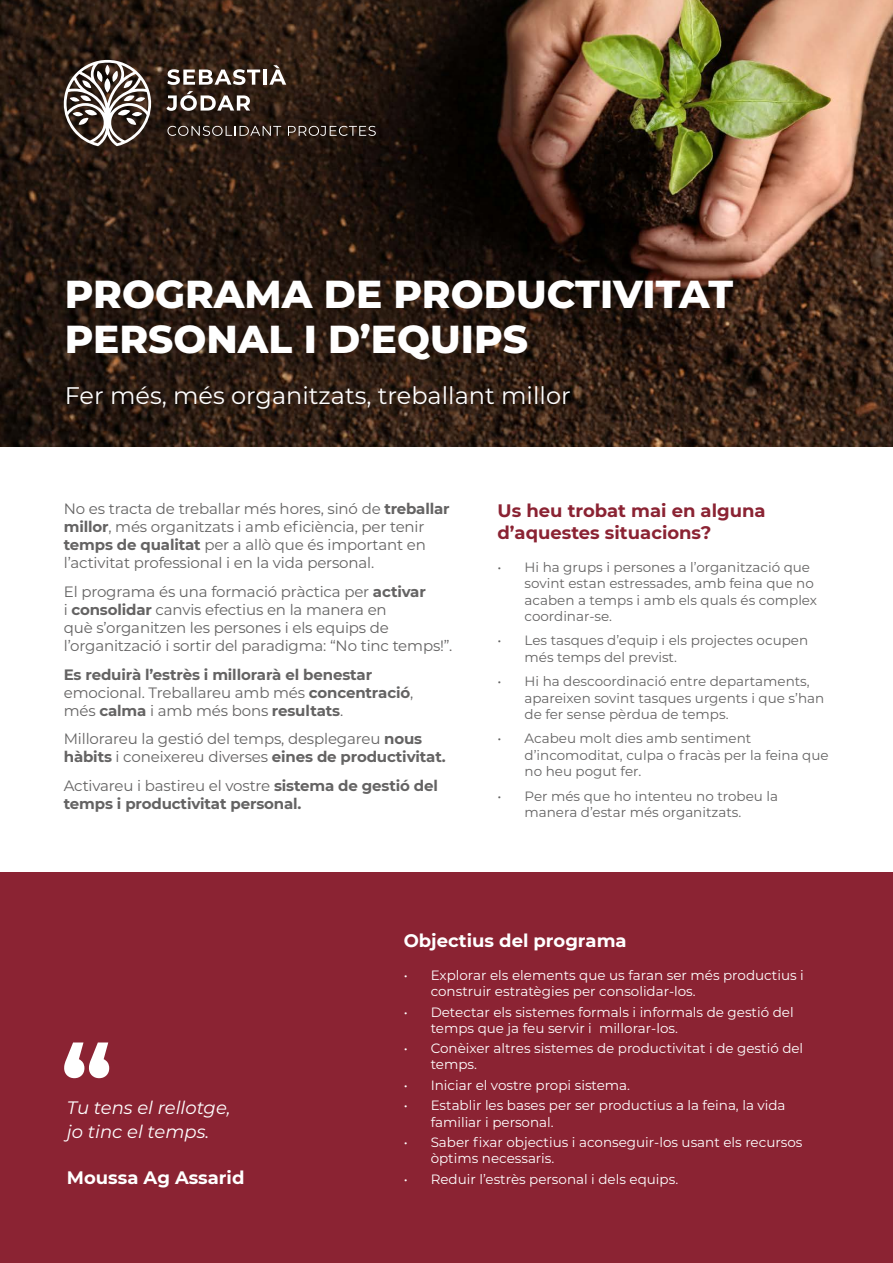
<style>
.page{position:relative;width:893px;height:1263px;background:#fff}
.page>*{position:absolute;margin:0;border:0;box-sizing:border-box;transform-origin:0 0}
.t1{font:700 105px "Montserrat";color:#fff}
.t2{font:800 39px/45px "Montserrat";color:#fff}
.t3{font:24px "Montserrat";color:#fff}
.t4{font:700 18px/21.6px "Montserrat";color:#8b2333}
.t5{font:700 18px "Montserrat";color:#fff}
.t6{font:italic 18px/24px "Montserrat";color:#fff}
.t7{font:15px/18px "Montserrat";letter-spacing:-.01em;color:#646363}
.t8{font:700 15px/18px "Montserrat";letter-spacing:-.01em;color:#646363}
.t9{font:13.5px/16.2px "Montserrat";color:#fff}
.t10{font:13.5px/16.2px "Montserrat";color:#646363}
.s1{font-weight:700}
.s2{font-weight:400}
</style>
<div class="page">
<img style="left:0;top:0;width:893px;height:446px">
<div style="left:0;top:873px;width:893px;height:390px;background:#8b2333"></div>
<svg style="left:64px;top:60px;width:87px;height:86px"></svg>
<svg style="left:167px;top:69px;width:93px;height:16px"></svg>
<hr style="left:263px;top:70px;width:4px;height:15px;background:#fff">
<svg style="left:269px;top:65px;width:17px;height:20px"></svg>
<svg style="left:166px;top:91px;width:84px;height:20px"></svg>
<svg style="left:167px;top:126px;width:114px;height:10px"></svg>
<svg style="left:288px;top:126px;width:88px;height:10px"></svg>
<h2 class="t2" style="left:65px;top:269px;width:670px">PROGRAMA DE PRODUCTIVITAT<br>PERSONAL I D’EQUIPS</h2>
<h3 class="t3" style="left:65px;top:379px;width:507px">Fer més, més organitzats, treballant millor</h3>
<p class="t7" style="left:64px;top:499px;width:387px">No es tracta de treballar més hores, sinó de <span class="s1">treballar millor</span>, més organitzats i amb eficiència, per tenir <span class="s1">temps de qualitat</span> per a allò que és important en l’activitat professional i en la vida personal.</p>
<p class="t7" style="left:64px;top:582px;width:390px">El programa és una formació pràctica per <span class="s1">activar<br></span>i <span class="s1">consolidar</span> canvis efectius en la manera en<br>què s’organitzen les persones i els equips de l’organització i sortir del paradigma: “No tinc temps!”.</p>
<p class="t8" style="left:64px;top:665px;width:351px">Es reduirà l’estrès i millorarà el benestar <span class="s2">emocional. Treballareu amb més</span> concentració<span class="s2">, més</span> calma <span class="s2">i amb més bons</span> resultats<span class="s2">.</span></p>
<p class="t7" style="left:64px;top:729px;width:383px">Millorareu la gestió del temps, desplegareu <span class="s1">nous hàbits</span> i coneixereu diverses <span class="s1">eines de productivitat.</span></p>
<p class="t8" style="left:64px;top:776px;width:376px"><span class="s2">Activareu i bastireu el vostre</span> sistema de gestió del temps i productivitat personal.</p>
<p class="t4" style="left:497px;top:499px;width:270px">Us heu trobat mai en alguna d’aquestes situacions?</p>
<p class="t10" style="left:524px;top:559px;width:294px;text-indent:-27px">• Hi ha grups i persones a l’organització que sovint estan estressades, amb feina que no acaben a temps i amb els quals és complex coordinar-se.</p>
<p class="t10" style="left:524px;top:632px;width:285px;text-indent:-27px">• Les tasques d’equip i els projectes ocupen més temps del previst.</p>
<p class="t10" style="left:524px;top:673px;width:301px;text-indent:-27px">• Hi ha descoordinació entre departaments, apareixen sovint tasques urgents i que s’han de fer sense pèrdua de temps.</p>
<p class="t10" style="left:524px;top:730px;width:306px;text-indent:-27px">• Acabeu molt dies amb sentiment d’incomoditat, culpa o fracàs per la feina que no heu pogut fer.</p>
<p class="t10" style="left:524px;top:787px;width:255px;text-indent:-27px">• Per més que ho intenteu no trobeu la manera d’estar més organitzats.</p>
<h1 class="t1" style="left:61px;top:1007px;width:54px">“</h1>
<p class="t6" style="left:67px;top:1095px;width:165px">Tu tens el rellotge, jo tinc el temps.</p>
<p class="t5" style="left:67px;top:1164px;width:179px">Moussa Ag Assarid</p>
<p class="t5" style="left:404px;top:927px;width:225px">Objectius del programa</p>
<p class="t9" style="left:431px;top:966px;width:375px;text-indent:-27px">• Explorar els elements que us faran ser més productius i construir estratègies per consolidar-los.</p>
<p class="t9" style="left:431px;top:1003px;width:364px;text-indent:-27px">• Detectar els sistemes formals i informals de gestió del temps que ja feu servir i millorar-los.</p>
<p class="t9" style="left:431px;top:1040px;width:374px;text-indent:-27px">• Conèixer altres sistemes de productivitat i de gestió del temps.</p>
<p class="t9" style="left:404px;top:1076px;width:228px">• Iniciar el vostre propi sistema.</p>
<p class="t9" style="left:431px;top:1097px;width:356px;text-indent:-27px">• Establir les bases per ser productius a la feina, la vida familiar i personal.</p>
<p class="t9" style="left:431px;top:1133px;width:373px;text-indent:-27px">• Saber fixar objectius i aconseguir-los usant els recursos òptims necessaris.</p>
<p class="t9" style="left:404px;top:1170px;width:276px">• Reduir l’estrès personal i dels equips.</p>
</div>
